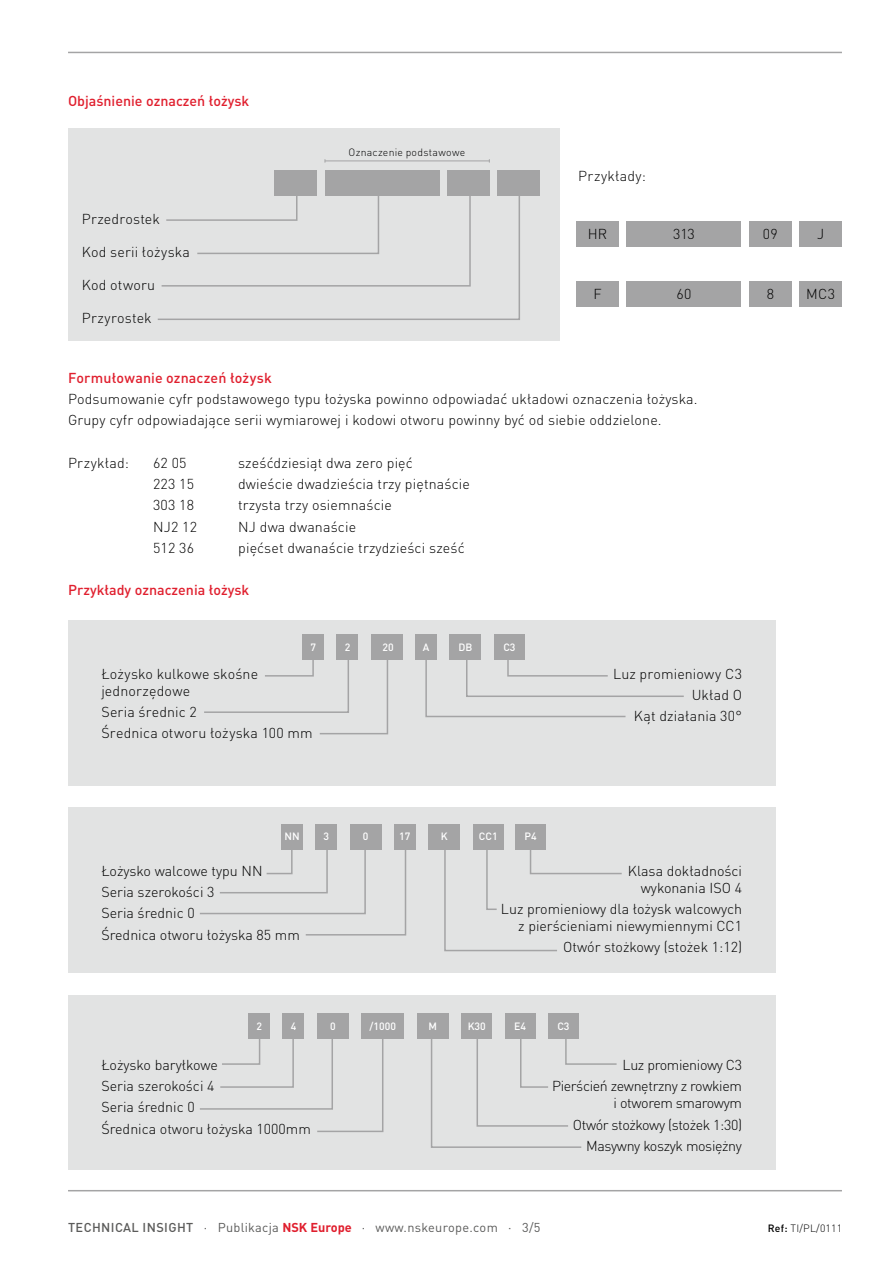
<style>
.page{position:relative;width:893px;height:1263px;background:#fff}
.page>*{position:absolute;margin:0;border:0;box-sizing:border-box;transform-origin:0 0}
.t1{font:300 14.25px/21.3px "DIN Pro";letter-spacing:.005em;color:#000}
.t2{font:300 14.25px/21.3px "DIN Pro";letter-spacing:-.025em;color:#000;text-align:right}
.t3{font:500 14.25px "DIN Pro";color:#e01f2e}
.t4{font:300 14.25px "DIN Pro";letter-spacing:.025em;color:#000}
.t5{font:12.75px "DIN Pro";letter-spacing:.02em;color:#5b5b5a}
.t6{font:500 10.5px "DIN Pro";color:#fff}
.t7{font:300 10.5px "DIN Pro";letter-spacing:.02em;color:#000}
.s1{font-weight:500}
.s2{font-weight:700;color:#e01f2e}
</style>
<div class="page">
<hr style="left:68px;top:1190px;width:774px;height:1px;background:#a4a4a5">
<div style="left:576px;top:221px;width:43px;height:26px;background:#a4a4a5"></div>
<div style="left:626px;top:221px;width:115px;height:26px;background:#a4a4a5"></div>
<div style="left:749px;top:221px;width:43px;height:26px;background:#a4a4a5"></div>
<div style="left:799px;top:221px;width:43px;height:26px;background:#a4a4a5"></div>
<div style="left:576px;top:281px;width:43px;height:26px;background:#a4a4a5"></div>
<div style="left:626px;top:281px;width:115px;height:26px;background:#a4a4a5"></div>
<div style="left:749px;top:281px;width:43px;height:26px;background:#a4a4a5"></div>
<div style="left:799px;top:281px;width:43px;height:26px;background:#a4a4a5"></div>
<div style="left:68px;top:128px;width:491px;height:213px;background:#e2e3e3"></div>
<hr style="left:325px;top:161px;width:164px;height:1px;background:#a4a4a5">
<svg style="left:157px;top:186px;width:363px;height:134px"></svg>
<div style="left:274px;top:170px;width:43px;height:26px;background:#a4a4a5"></div>
<div style="left:325px;top:170px;width:114px;height:26px;background:#a4a4a5"></div>
<div style="left:447px;top:170px;width:43px;height:26px;background:#a4a4a5"></div>
<div style="left:497px;top:170px;width:43px;height:26px;background:#a4a4a5"></div>
<div style="left:68px;top:620px;width:707px;height:165px;background:#e2e3e3"></div>
<svg style="left:204px;top:643px;width:185px;height:92px"></svg>
<svg style="left:425px;top:660px;width:259px;height:58px"></svg>
<div style="left:303px;top:635px;width:21px;height:25px;background:#a4a4a5"></div>
<div style="left:337px;top:635px;width:21px;height:25px;background:#a4a4a5"></div>
<div style="left:415px;top:635px;width:22px;height:25px;background:#a4a4a5"></div>
<div style="left:371px;top:635px;width:32px;height:25px;background:#a4a4a5"></div>
<div style="left:449px;top:635px;width:32px;height:25px;background:#a4a4a5"></div>
<div style="left:494px;top:635px;width:31px;height:25px;background:#a4a4a5"></div>
<div style="left:68px;top:995px;width:707px;height:174px;background:#e2e3e3"></div>
<svg style="left:200px;top:1031px;width:184px;height:101px"></svg>
<svg style="left:430px;top:1018px;width:187px;height:130px"></svg>
<div style="left:249px;top:1013px;width:21px;height:26px;background:#a4a4a5"></div>
<div style="left:283px;top:1013px;width:21px;height:26px;background:#a4a4a5"></div>
<div style="left:361px;top:1013px;width:43px;height:26px;background:#a4a4a5"></div>
<div style="left:317px;top:1013px;width:32px;height:26px;background:#a4a4a5"></div>
<div style="left:417px;top:1013px;width:32px;height:26px;background:#a4a4a5"></div>
<div style="left:461px;top:1013px;width:31px;height:26px;background:#a4a4a5"></div>
<div style="left:505px;top:1013px;width:30px;height:26px;background:#a4a4a5"></div>
<div style="left:548px;top:1013px;width:31px;height:26px;background:#a4a4a5"></div>
<div style="left:68px;top:807px;width:707px;height:166px;background:#e2e3e3"></div>
<div style="left:282px;top:824px;width:21px;height:25px;background:#a4a4a5"></div>
<div style="left:316px;top:824px;width:21px;height:25px;background:#a4a4a5"></div>
<div style="left:394px;top:824px;width:21px;height:25px;background:#a4a4a5"></div>
<div style="left:350px;top:824px;width:31px;height:25px;background:#a4a4a5"></div>
<div style="left:428px;top:824px;width:32px;height:25px;background:#a4a4a5"></div>
<div style="left:473px;top:824px;width:30px;height:25px;background:#a4a4a5"></div>
<div style="left:515px;top:824px;width:31px;height:25px;background:#a4a4a5"></div>
<svg style="left:443px;top:840px;width:179px;height:112px"></svg>
<svg style="left:200px;top:841px;width:207px;height:95px"></svg>
<hr style="left:68px;top:52px;width:774px;height:1px;background:#a4a4a5">
<p class="t3" style="left:68px;top:91px;width:183px">Objaśnienie oznaczeń łożysk</p>
<p class="t1" style="left:82px;top:207px;width:80px">Przedrostek</p>
<p class="t1" style="left:82px;top:240px;width:110px">Kod serii łożyska</p>
<p class="t1" style="left:82px;top:273px;width:75px">Kod otworu</p>
<p class="t1" style="left:82px;top:306px;width:71px">Przyrostek</p>
<p class="t7" style="left:349px;top:144px;width:118px">Oznaczenie podstawowe</p>
<p class="t4" style="left:578px;top:165px;width:69px">Przykłady:</p>
<p class="t1" style="left:588px;top:222px;width:21px">HR</p>
<p class="t1" style="left:673px;top:222px;width:23px">313</p>
<p class="t1" style="left:763px;top:222px;width:17px">09</p>
<p class="t1" style="left:817px;top:222px;width:9px">J</p>
<p class="t1" style="left:593px;top:282px;width:10px">F</p>
<p class="t1" style="left:676px;top:282px;width:17px">60</p>
<p class="t1" style="left:767px;top:282px;width:9px">8</p>
<p class="t1" style="left:806px;top:282px;width:30px">MC3</p>
<p class="t3" style="left:68px;top:368px;width:205px">Formułowanie oznaczeń łożysk</p>
<p class="t1" style="left:68px;top:387px;width:631px">Podsumowanie cyfr podstawowego typu łożyska powinno odpowiadać układowi oznaczenia łożyska.<br>Grupy cyfr odpowiadające serii wymiarowej i kodowi otworu powinny być od siebie oddzielone.</p>
<p class="t4" style="left:68px;top:452px;width:62px">Przykład:</p>
<p class="t1" style="left:153px;top:451px;width:35px">62 05</p>
<p class="t1" style="left:238px;top:451px;width:176px">sześćdziesiąt dwa zero pięć</p>
<p class="t1" style="left:153px;top:472px;width:42px">223 15</p>
<p class="t1" style="left:238px;top:472px;width:233px">dwieście dwadzieścia trzy piętnaście</p>
<p class="t1" style="left:153px;top:493px;width:42px">303 18</p>
<p class="t1" style="left:238px;top:493px;width:155px">trzysta trzy osiemnaście</p>
<p class="t1" style="left:153px;top:514px;width:45px">NJ2 12</p>
<p class="t1" style="left:238px;top:514px;width:119px">NJ dwa dwanaście</p>
<p class="t1" style="left:153px;top:536px;width:42px">512 36</p>
<p class="t1" style="left:238px;top:536px;width:228px">pięćset dwanaście trzydzieści sześć</p>
<p class="t3" style="left:68px;top:580px;width:183px">Przykłady oznaczenia łożysk</p>
<p class="t6" style="left:311px;top:640px;width:7px">7</p>
<p class="t6" style="left:345px;top:640px;width:7px">2</p>
<p class="t6" style="left:383px;top:640px;width:13px">20</p>
<p class="t6" style="left:423px;top:640px;width:8px">A</p>
<p class="t6" style="left:458px;top:640px;width:15px">DB</p>
<p class="t6" style="left:503px;top:640px;width:14px">C3</p>
<p class="t1" style="left:101px;top:664px;width:158px;line-height:17.1px">Łożysko kulkowe skośne jednorzędowe</p>
<p class="t1" style="left:101px;top:700px;width:213px">Seria średnic 2<br>Średnica otworu łożyska 100 mm</p>
<p class="t6" style="left:285px;top:829px;width:17px">NN</p>
<p class="t6" style="left:323px;top:829px;width:7px">3</p>
<p class="t6" style="left:363px;top:829px;width:7px">0</p>
<p class="t6" style="left:399px;top:829px;width:13px">17</p>
<p class="t6" style="left:441px;top:829px;width:8px">K</p>
<p class="t6" style="left:479px;top:829px;width:20px">CC1</p>
<p class="t6" style="left:525px;top:829px;width:14px">P4</p>
<p class="t1" style="left:613px;top:661px;width:130px;text-align:right">Luz promieniowy C3<br>Układ O<br>Kąt działania 30°</p>
<p class="t1" style="left:101px;top:858px;width:200px">Łożysko walcowe typu NN<br>Seria szerokości 3<br>Seria średnic 0<br>Średnica otworu łożyska 85 mm</p>
<p class="t1" style="left:628px;top:861px;width:116px;line-height:17.1px;text-align:right">Klasa dokładności wykonania ISO 4</p>
<p class="t1" style="left:501px;top:899px;width:243px;line-height:17.1px;text-align:right">Luz promieniowy dla łożysk walcowych z pierścieniami niewymiennymi CC1</p>
<p class="t1" style="left:563px;top:935px;width:180px">Otwór stożkowy (stożek 1:12)</p>
<p class="t6" style="left:257px;top:1019px;width:7px">2</p>
<p class="t6" style="left:291px;top:1019px;width:7px">4</p>
<p class="t6" style="left:330px;top:1019px;width:7px">0</p>
<p class="t6" style="left:370px;top:1019px;width:28px">/1000</p>
<p class="t6" style="left:428px;top:1019px;width:10px">M</p>
<p class="t6" style="left:468px;top:1019px;width:20px">K30</p>
<p class="t6" style="left:514px;top:1019px;width:13px">E4</p>
<p class="t6" style="left:557px;top:1019px;width:14px">C3</p>
<p class="t1" style="left:101px;top:1053px;width:211px">Łożysko baryłkowe<br>Seria szerokości 4<br>Seria średnic 0<br>Średnica otworu łożyska 1000mm</p>
<p class="t2" style="left:552px;top:1053px;width:191px">Luz promieniowy C3<br>Pierścień zewnętrzny z rowkiem</p>
<p class="t2" style="left:573px;top:1091px;width:171px">i otworem smarowym<br>Otwór stożkowy (stożek 1:30)<br>Masywny koszyk mosiężny</p>
<p class="t5" style="left:68px;top:1217px;width:474px"><span class="s1">TECHNICAL INSIGHT</span> · Publikacja <span class="s2">NSK Europe</span> · www.nskeurope.com · 3/5</p>
<p class="t7" style="left:768px;top:1220px;width:76px"><span class="s1">Ref:</span> TI/PL/0111</p>
</div>
